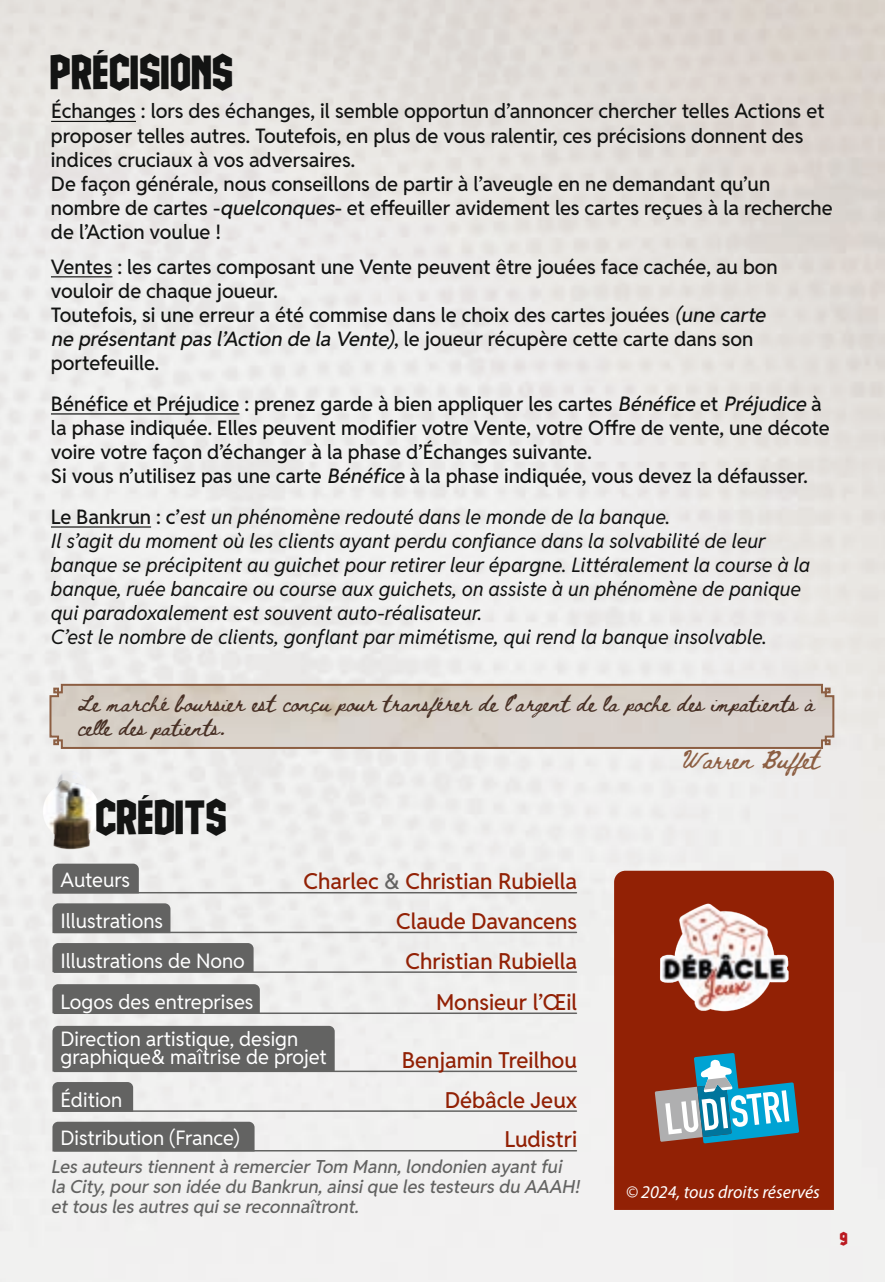
<style>
.page{position:relative;width:885px;height:1282px;background:#fff}
.page>*{position:absolute;margin:0;border:0;box-sizing:border-box;transform-origin:0 0}
.t1{font:48px "Glue Gun Ben accents";color:#131413}
.t2{font:22px "Reddit Sans";color:#922105}
.t3{font:20px/24px "Reddit Sans";color:#131413}
.t4{font:italic 20px/24px "Reddit Sans";letter-spacing:-.005em;color:#131413}
.t5{font:20px/18px "Reddit Sans";color:#fff}
.t6{font:italic 18px/20px "Reddit Sans";color:#636362}
.t7{font:italic 18px "Myriad Pro";color:#fff}
.t8{font:italic 18px "Beth Ellen";color:#8c5e42}
.t9{font:18px "Glue Gun Ben accents";color:#bb1a21}
.t10{font:italic 16px/24px "Beth Ellen";color:#483025}
.s1{font-style:italic}
.s2{font-style:normal}
.s3{color:#636362}
</style>
<div class="page">
<img style="left:0;top:0;width:884px;height:1281px">
<hr style="left:51px;top:121px;width:85px;height:1px;background:#131413">
<hr style="left:51px;top:276px;width:61px;height:1px;background:#131413">
<hr style="left:51px;top:413px;width:188px;height:1px;background:#131413">
<hr style="left:51px;top:526px;width:100px;height:1px;background:#131413">
<img style="left:28px;top:764px;width:90px;height:90px">
<div style="left:614px;top:870px;width:219px;height:339px;background:#922105"></div>
<img style="left:647px;top:891px;width:153px;height:127px">
<div style="left:52px;top:1081px;width:81px;height:30px;background:#636362"></div>
<div style="left:52px;top:1121px;width:202px;height:30px;background:#636362"></div>
<hr style="left:54px;top:971px;width:522px;height:1px;background:#636362">
<hr style="left:54px;top:1070px;width:522px;height:1px;background:#636362">
<hr style="left:54px;top:1110px;width:522px;height:1px;background:#636362">
<hr style="left:54px;top:1149px;width:522px;height:2px;background:#636362">
<div style="left:52px;top:1025px;width:282px;height:46px;background:#636362"></div>
<div style="left:52px;top:943px;width:201px;height:29px;background:#636362"></div>
<div style="left:52px;top:863px;width:87px;height:30px;background:#636362"></div>
<hr style="left:54px;top:891px;width:522px;height:2px;background:#636362">
<hr style="left:54px;top:931px;width:522px;height:2px;background:#636362">
<div style="left:52px;top:903px;width:118px;height:30px;background:#636362"></div>
<svg style="left:654px;top:1052px;width:145px;height:91px;background:#788287"></svg>
<hr style="left:54px;top:1012px;width:522px;height:1px;background:#636362">
<div style="left:52px;top:984px;width:208px;height:29px;background:#636362"></div>
<svg style="left:48px;top:682px;width:787px;height:68px;background:#d4cac1"></svg>
<p class="t1" style="left:51px;top:50px;width:185px">PRÉCISIONS</p>
<p class="t3" style="left:51px;top:98px;width:783px">Échanges : lors des échanges, il semble opportun d’annoncer chercher telles Actions et proposer telles autres. Toutefois, en plus de vous ralentir, ces précisions donnent des indices cruciaux à vos adversaires.<br>De façon générale, nous conseillons de partir à l’aveugle en ne demandant qu’un nombre de cartes -<span class="s1">quelconques</span>- et effeuiller avidement les cartes reçues à la recherche de l’Action voulue !</p>
<p class="t3" style="left:51px;top:253px;width:728px">Ventes : les cartes composant une Vente peuvent être jouées face cachée, au bon vouloir de chaque joueur.<br>Toutefois, si une erreur a été commise dans le choix des cartes jouées <span class="s1">(une carte ne présentantpasl’Action de la Vente)</span>, l e j o u e u r ré c u p è re c e tt e c a rt e d a n s s o n portefeuille.</p>
<p class="t3" style="left:51px;top:390px;width:780px">Bénéfice et Préjudice : prenez garde à bien appliquer les cartes <span class="s1">Bénéfice</span> et <span class="s1">Préjudice</span> à la phase indiquée. Elles peuvent modifier votre Vente, votre Offre de vente, une décote voire votre façon d’échanger à la phase d’Échanges suivante.<br>Si vous n’utilisez pas une carte <span class="s1">Bénéfice</span> à la phase indiquée, vous devez la défausser.</p>
<p class="t4" style="left:51px;top:503px;width:760px"><span class="s2">Le Bankrun : c’</span>est un phénomène redouté dans le monde de la banque.<br>Il s’agit du moment où les clients ayant perdu confiance dans la solvabilité de leur banque se précipitent au guichet pour retirer leur épargne. Littéralement la course à la banque, ruée bancaire ou course aux guichets, on assiste à un phénomène de panique qui paradoxalement est souvent auto-réalisateur.<br>C’est le nombre de clients, gonflant par mimétisme, qui rend la banque insolvable.</p>
<p class="t10" style="left:77px;top:694px;width:744px">Le marché boursier est con çu p our transférer de l’argent de la p oche des imp atients à celle des p atients.</p>
<p class="t8" style="left:681px;top:751px;width:140px">Warren Buffet</p>
<p class="t1" style="left:96px;top:794px;width:133px">CRÉDITS</p>
<p class="t5" style="left:61px;top:868px;width:71px">Auteurs</p>
<p class="t2" style="left:303px;top:863px;width:275px">Charlec <span class="s3">&amp;</span> Christian Rubiella</p>
<p class="t5" style="left:61px;top:910px;width:104px">Illustrations</p>
<p class="t2" style="left:396px;top:903px;width:182px">Claude Davancens</p>
<p class="t5" style="left:61px;top:949px;width:186px">Illustrations de Nono</p>
<p class="t2" style="left:405px;top:943px;width:173px">Christian Rubiella</p>
<p class="t5" style="left:61px;top:991px;width:194px">Logos des entreprises</p>
<p class="t2" style="left:436px;top:984px;width:142px">Monsieur l’Œil</p>
<p class="t5" style="left:61px;top:1028px;width:268px">Direction artistique, design graphique&amp; maîtrise de projet</p>
<p class="t5" style="left:61px;top:1088px;width:63px">Édition</p>
<p class="t5" style="left:61px;top:1126px;width:181px">Distribution (France)</p>
<p class="t2" style="left:402px;top:1042px;width:177px">Benjamin Treilhou</p>
<p class="t2" style="left:444px;top:1082px;width:134px">Débâcle Jeux</p>
<p class="t2" style="left:504px;top:1121px;width:74px">Ludistri</p>
<p class="t6" style="left:51px;top:1154px;width:534px">Lesauteurstiennentà remercierTom Mann,londonien ayantfui la City,pourson idée du Bankrun,ainsique lestesteursdu AAAH! ettouslesautresquise reconnaîtront.</p>
<p class="t7" style="left:625px;top:1181px;width:196px">© 2024, tous droits réservés</p>
<p class="t9" style="left:840px;top:1230px;width:9px">9</p>
</div>
